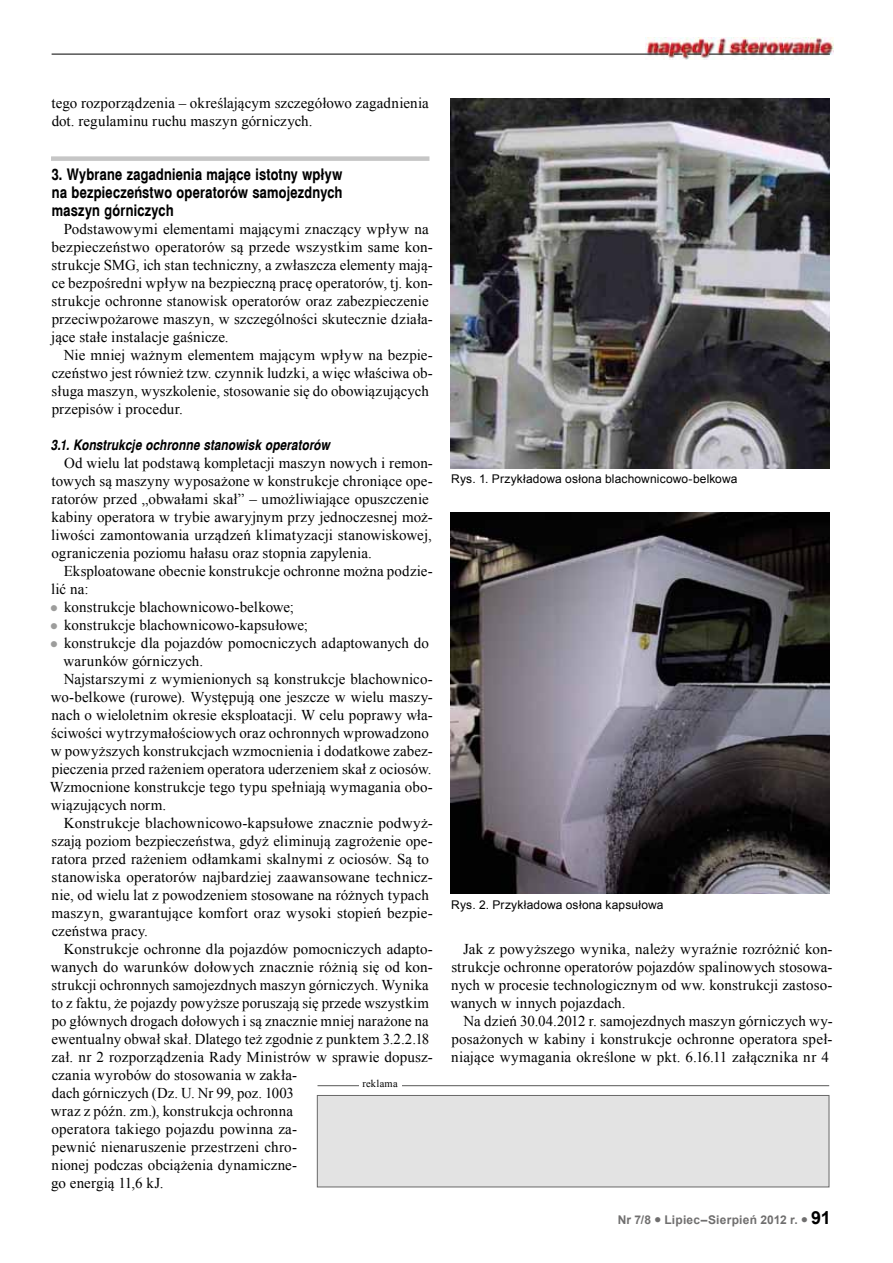
<style>
.page{position:relative;width:893px;height:1263px;background:#fff}
.page>*{position:absolute;margin:0;border:0;box-sizing:border-box;transform-origin:0 0}
.t1{font:700 15.75px/18px "Switzerland Narrow";letter-spacing:.005em;color:#000;text-align:justify}
.t2{font:15px/18px "Times New Roman";letter-spacing:.005em;color:#000}
.t3{font:italic 700 14.25px "Switzerland Narrow";letter-spacing:.005em;color:#000}
.t4{font:12px "Arial";letter-spacing:.01em;color:#000}
.t5{font:700 12px "Arial";letter-spacing:.02em;color:#706f6f}
.t6{font:10.5px "Times New Roman";letter-spacing:.02em;color:#000}
.s1{font-size:18px;color:#000}
</style>
<div class="page">
<img style="left:646px;top:38px;width:187px;height:22px">
<hr style="left:52px;top:54px;width:616px;height:1px;background:#000">
<svg style="left:674px;top:54px;width:27px;height:1px"></svg>
<hr style="left:709px;top:54px;width:121px;height:1px;background:#000">
<div style="left:51px;top:156px;width:378px;height:5px;background:#c6c6c6"></div>
<img style="left:451px;top:99px;width:378px;height:369px">
<img style="left:451px;top:513px;width:378px;height:380px">
<div style="left:317px;top:1095px;width:512px;height:92px;background:#e3e3e3;border:1px solid #686868"></div>
<hr style="left:317px;top:1085px;width:512px;height:1px;background:#575756">
<div style="left:359px;top:1080px;width:42px;height:9px;background:#fff"></div>
<p class="t2" style="left:52px;top:94px;width:379px">tego rozporządzenia – określającym szczegółowo zagadnienia dot. regulaminu ruchu maszyn górniczych.</p>
<p class="t1" style="left:52px;top:165px;width:292px">3. Wybrane zagadnienia mające istotny wpływ na bezpieczeństwo operatorów samojezdnych maszyn górniczych</p>
<p class="t2" style="left:51px;top:220px;width:383px;text-indent:13px">Podstawowymi elementami mającymi znaczący wpływ na bezpieczeństwo operatorów są przede wszystkim same kon&shy;strukcje SMG, ich stan techniczny, a zwłaszcza elementy mają&shy;ce bezpośredni wpływ na bezpieczną pracę operatorów, tj. kon&shy;strukcje ochronne stanowisk operatorów oraz zabezpieczenie przeciwpożarowe maszyn, w szczególności skutecznie działa&shy;jące stałe instalacje gaśnicze.</p>
<p class="t2" style="left:52px;top:346px;width:383px;text-indent:12px">Nie mniej ważnym elementem mającym wpływ na bezpie&shy;czeństwo jest również tzw. czynnik ludzki, a więc właściwa ob&shy;sługa maszyn, wyszkolenie, stosowanie się do obowiązujących przepisów i procedur.</p>
<p class="t3" style="left:51px;top:437px;width:281px">3.1. Konstrukcje ochronne stanowisk operatorów</p>
<p class="t2" style="left:51px;top:454px;width:383px;text-indent:13px">Od wielu lat podstawą kompletacji maszyn nowych i remon&shy;towych są maszyny wyposażone w konstrukcje chroniące ope&shy;ratorów przed „obwałami skał” – umożliwiające opuszczenie kabiny operatora w trybie awaryjnym przy jednoczesnej moż&shy;liwości zamontowania urządzeń klimatyzacji stanowiskowej, ograniczenia poziomu hałasu oraz stopnia zapylenia.</p>
<p class="t2" style="left:64px;top:562px;width:371px">Eksploatowane obecnie konstrukcje ochronne można podzie-</p>
<p class="t2" style="left:51px;top:580px;width:39px">lić na:</p>
<p class="t2" style="left:64px;top:598px;width:231px">konstrukcje blachownicowo-belkowe;</p>
<p class="t2" style="left:64px;top:616px;width:245px">konstrukcje blachownicowo-kapsułowe;</p>
<p class="t2" style="left:64px;top:634px;width:366px">konstrukcje dla pojazdów pomocniczych adaptowanych do</p>
<p class="t2" style="left:64px;top:652px;width:141px">warunków górniczych.</p>
<p class="t2" style="left:64px;top:670px;width:371px">Najstarszymi z wymienionych są konstrukcje blachownico-</p>
<p class="t2" style="left:51px;top:688px;width:384px">wo-belkowe (rurowe). Występują one jeszcze w wielu maszy-</p>
<p class="t2" style="left:52px;top:706px;width:383px">nach o wieloletnim okresie eksploatacji. W celu poprawy wła-</p>
<p class="t2" style="left:51px;top:724px;width:379px">ściwości wytrzymałościowych oraz ochronnych wprowadzono</p>
<p class="t2" style="left:51px;top:742px;width:384px">w powyższych konstrukcjach wzmocnienia i dodatkowe zabez-</p>
<p class="t2" style="left:52px;top:760px;width:381px">pieczenia przed rażeniem operatora uderzeniem skał z ociosów.</p>
<p class="t2" style="left:50px;top:778px;width:384px">Wzmocnione konstrukcje tego typu spełniają wymagania obo-</p>
<p class="t2" style="left:51px;top:796px;width:117px">wiązujących norm.</p>
<p class="t2" style="left:64px;top:814px;width:371px">Konstrukcje blachownicowo-kapsułowe znacznie podwyż-</p>
<p class="t2" style="left:52px;top:832px;width:383px">szają poziom bezpieczeństwa, gdyż eliminują zagrożenie ope-</p>
<p class="t2" style="left:52px;top:850px;width:379px">ratora przed rażeniem odłamkami skalnymi z ociosów. Są to</p>
<p class="t2" style="left:52px;top:868px;width:383px">stanowiska operatorów najbardziej zaawansowane technicz-</p>
<p class="t2" style="left:52px;top:886px;width:379px">nie, od wielu lat z powodzeniem stosowane na różnych typach</p>
<p class="t2" style="left:52px;top:904px;width:383px">maszyn, gwarantujące komfort oraz wysoki stopień bezpie-</p>
<p class="t2" style="left:52px;top:922px;width:98px">czeństwa pracy.</p>
<p class="t2" style="left:64px;top:940px;width:371px">Konstrukcje ochronne dla pojazdów pomocniczych adapto-</p>
<p class="t2" style="left:51px;top:958px;width:384px">wanych do warunków dołowych znacznie różnią się od kon-</p>
<p class="t2" style="left:52px;top:976px;width:379px">strukcji ochronnych samojezdnych maszyn górniczych. Wynika</p>
<p class="t2" style="left:52px;top:994px;width:379px">to z faktu, że pojazdy powyższe poruszają się przede wszystkim</p>
<p class="t2" style="left:52px;top:1012px;width:379px">po głównych drogach dołowych i są znacznie mniej narażone na</p>
<p class="t2" style="left:52px;top:1030px;width:379px">ewentualny obwał skał. Dlatego też zgodnie z punktem 3.2.2.18</p>
<p class="t2" style="left:52px;top:1048px;width:383px">zał. nr 2 rozporządzenia Rady Ministrów w sprawie dopusz-</p>
<p class="t2" style="left:52px;top:1066px;width:247px">czania wyrobów do stosowania w zakła-</p>
<p class="t2" style="left:52px;top:1084px;width:244px">dach górniczych (Dz. U. Nr 99, poz. 1003</p>
<p class="t2" style="left:51px;top:1102px;width:244px">wraz z późn. zm.), konstrukcja ochronna</p>
<p class="t2" style="left:52px;top:1120px;width:247px">operatora takiego pojazdu powinna za-</p>
<p class="t2" style="left:52px;top:1138px;width:247px">pewnić nienaruszenie przestrzeni chro-</p>
<p class="t2" style="left:52px;top:1156px;width:247px">nionej podczas obciążenia dynamiczne-</p>
<p class="t2" style="left:51px;top:1174px;width:114px">go energią 11,6 kJ.</p>
<p class="t6" style="left:362px;top:1077px;width:37px">reklama</p>
<p class="t4" style="left:451px;top:471px;width:288px">Rys. 1. Przykładowa osłona blachownicowo-belkowa</p>
<p class="t4" style="left:451px;top:897px;width:214px">Rys. 2. Przykładowa osłona kapsułowa</p>
<p class="t2" style="left:451px;top:940px;width:384px;text-align:justify;text-indent:13px">Jak z powyższego wynika, należy wyraźnie rozróżnić kon&shy;strukcje ochronne operatorów pojazdów spalinowych stosowa&shy;nych w procesie technologicznym od ww. konstrukcji zastoso&shy;wanych w innych pojazdach.</p>
<p class="t2" style="left:451px;top:1012px;width:383px;text-align:justify;text-indent:12px">Na dzień 30.04.2012 r. samojezdnych maszyn górniczych wy&shy;posażonych w kabiny i konstrukcje ochronne operatora speł&shy;niające wymagania określone w pkt. 6.16.11 załącznika nr 4</p>
<p class="t5" style="left:618px;top:1212px;width:215px">Nr 7/8 ● Lipiec–Sierpień 2012 r. ● <span class="s1">91</span></p>
</div>
